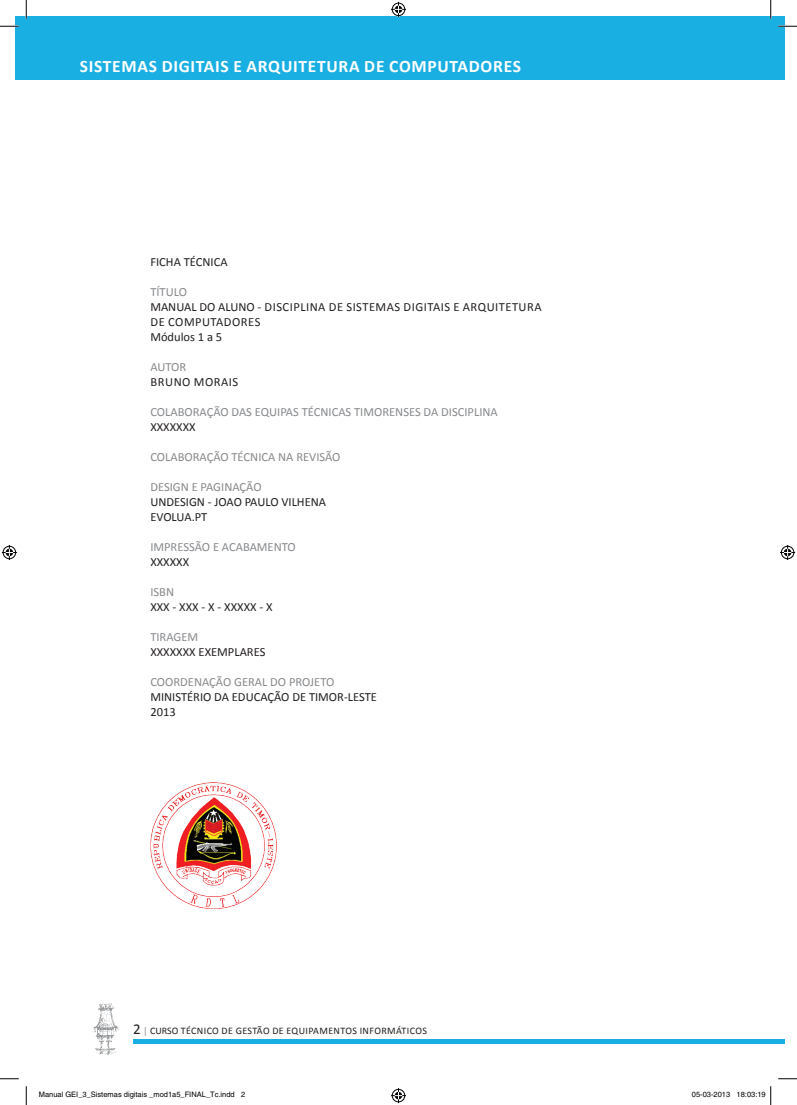
<style>
.page{position:relative;width:797px;height:1105px;background:#fff}
.page>*{position:absolute;margin:0;border:0;box-sizing:border-box;transform-origin:0 0}
.t1{font:700 17.5px "Calibri";letter-spacing:.04em;color:#fff}
.t2{font:12.5px "Calibri";color:#87898c}
.t3{font:12.5px/15px "Calibri";color:#231f20}
.t4{font:12.5px/15px "Calibri";letter-spacing:.04em;color:#231f20}
.t5{font:10px "Calibri";letter-spacing:.04em;color:#231f20}
.t6{font:7.5px "Helvetica";color:#000}
.s1{font-size:15px}
.s2{color:#8f9194}
</style>
<div class="page">
<hr style="left:133px;top:1040px;width:652px;height:4px;background:#1aafe3">
<div style="left:16px;top:16px;width:769px;height:64px;background:#1aafe3"></div>
<svg style="left:93px;top:1002px;width:26px;height:54px"></svg>
<img style="left:150px;top:783px;width:127px;height:126px">
<svg style="left:0;top:25px;width:19px;height:2px"></svg>
<svg style="left:778px;top:25px;width:19px;height:2px"></svg>
<svg style="left:0;top:1078px;width:19px;height:1px"></svg>
<svg style="left:778px;top:1078px;width:19px;height:1px"></svg>
<svg style="left:25px;top:0;width:2px;height:19px"></svg>
<svg style="left:25px;top:1086px;width:2px;height:19px"></svg>
<svg style="left:770px;top:0;width:1px;height:19px"></svg>
<svg style="left:391px;top:2px;width:15px;height:15px"></svg>
<svg style="left:391px;top:1088px;width:15px;height:15px"></svg>
<svg style="left:2px;top:545px;width:15px;height:15px"></svg>
<svg style="left:780px;top:545px;width:15px;height:15px"></svg>
<svg style="left:770px;top:1086px;width:1px;height:19px"></svg>
<h1 class="t1" style="left:80px;top:59px;width:443px">SISTEMAS DIGITAIS E ARQUITETURA DE COMPUTADORES</h1>
<p class="t3" style="left:150px;top:255px;width:79px">FICHA TÉCNICA</p>
<p class="t2" style="left:150px;top:287px;width:38px">TÍTULO</p>
<p class="t4" style="left:150px;top:300px;width:393px">MANUAL DO ALUNO - DISCIPLINA DE SISTEMAS DIGITAIS E ARQUITETURA<br>DE COMPUTADORES<br>Módulos 1 a 5</p>
<p class="t2" style="left:150px;top:362px;width:37px">AUTOR</p>
<p class="t4" style="left:151px;top:375px;width:89px">BRUNO MORAIS</p>
<p class="t2" style="left:150px;top:407px;width:349px">COLABORAÇÃO DAS EQUIPAS TÉCNICAS TIMORENSES DA DISCIPLINA</p>
<p class="t3" style="left:150px;top:420px;width:47px">XXXXXXX</p>
<p class="t2" style="left:150px;top:452px;width:192px">COLABORAÇÃO TÉCNICA NA REVISÃO</p>
<p class="t2" style="left:150px;top:482px;width:113px">DESIGN E PAGINAÇÃO</p>
<p class="t3" style="left:150px;top:495px;width:177px">UNDESIGN - JOAO PAULO VILHENA<br>EVOLUA.PT</p>
<p class="t2" style="left:150px;top:542px;width:147px">IMPRESSÃO E ACABAMENTO</p>
<p class="t3" style="left:150px;top:555px;width:40px">XXXXXX</p>
<p class="t2" style="left:150px;top:587px;width:25px">ISBN</p>
<p class="t3" style="left:150px;top:600px;width:124px">XXX - XXX - X - XXXXX - X</p>
<p class="t2" style="left:150px;top:632px;width:49px">TIRAGEM</p>
<p class="t3" style="left:150px;top:645px;width:117px">XXXXXXX EXEMPLARES</p>
<p class="t2" style="left:150px;top:677px;width:185px">COORDENAÇÃO GERAL DO PROJETO</p>
<p class="t3" style="left:150px;top:690px;width:228px">MINISTÉRIO DA EDUCAÇÃO DE TIMOR-LESTE<br>2013</p>
<p class="t5" style="left:133px;top:1026px;width:295px"><span class="s1">2</span> <span class="s2">|</span> CURSO TÉCNICO DE GESTÃO DE EQUIPAMENTOS INFORMÁTICOS</p>
<p class="t6" style="left:39px;top:1090px;width:208px">Manual GEI_3_Sistemas digitais _mod1a5_FINAL_Tc.indd 2</p>
<p class="t6" style="left:692px;top:1090px;width:75px">05-03-2013 18:03:19</p>
</div>
